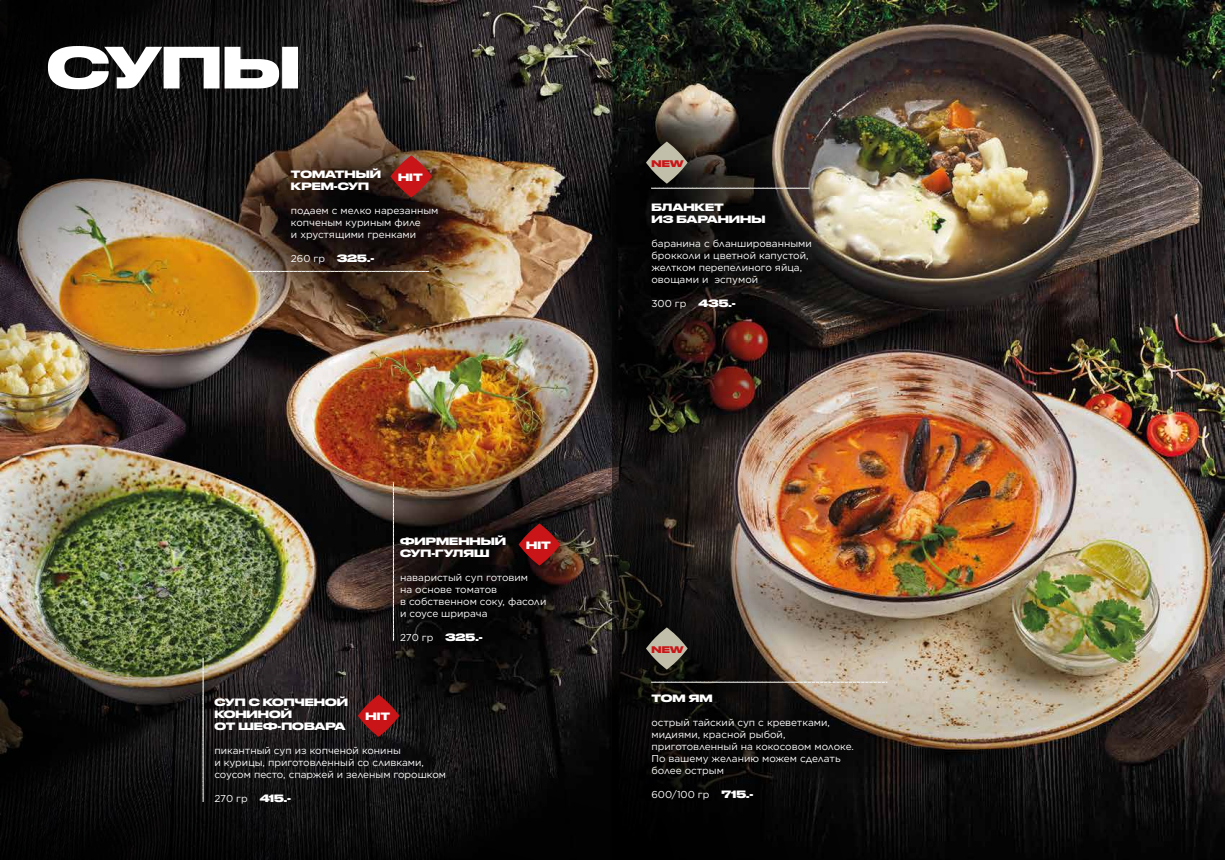
<style>
.page{position:relative;width:1225px;height:860px;background:#fff}
.page>*{position:absolute;margin:0;border:0;box-sizing:border-box;transform-origin:0 0}
.t1{font:700 56px "Druk Wide Cy";color:#fff}
.t2{font:10px/12px "Gotham";color:#fff}
.t3{font:700 10px/12px "Druk Wide Cy";color:#fff}
.t4{font:700 9px "Druk Wide Cy";color:#c91517}
.s1{font-family:"Druk Wide Cy";font-weight:700}
</style>
<div class="page">
<img style="left:438px;top:1px;width:787px;height:858px">
<img style="left:0;top:1px;width:438px;height:525px">
<img style="left:0;top:526px;width:612px;height:333px">
<img style="left:612px;top:106px;width:299px;height:753px">
<svg style="left:358px;top:695px;width:41px;height:42px;background:#7e181a"></svg>
<svg style="left:390px;top:155px;width:42px;height:42px;background:#982b22"></svg>
<svg style="left:518px;top:523px;width:42px;height:43px;background:#781414"></svg>
<svg style="left:646px;top:627px;width:41px;height:43px;background:#6e6c60"></svg>
<svg style="left:248px;top:271px;width:181px;height:1px"></svg>
<svg style="left:646px;top:142px;width:164px;height:47px;background:#433e37"></svg>
<svg style="left:651px;top:682px;width:237px;height:1px"></svg>
<svg style="left:393px;top:482px;width:1px;height:159px"></svg>
<svg style="left:203px;top:658px;width:1px;height:144px"></svg>
<h1 class="t1" style="left:47px;top:21px;width:255px">СУПЫ</h1>
<p class="t3" style="left:291px;top:167px;width:91px">ТОМАТНЫЙ<br>КРЕМ-СУП</p>
<p class="t2" style="left:291px;top:204px;width:149px">подаем с мелко нарезанным копченым куриным филе<br>и хрустящими гренками</p>
<p class="t2" style="left:291px;top:252px;width:85px">260 гр <span class="s1">325.-</span></p>
<p class="t3" style="left:398px;top:170px;width:26px">HIT</p>
<p class="t3" style="left:400px;top:534px;width:107px">ФИРМЕННЫЙ<br>СУП-ГУЛЯШ</p>
<p class="t2" style="left:400px;top:571px;width:148px">наваристый суп готовим<br>на основе томатов<br>в собственном соку, фасоли и соусе шрирача</p>
<p class="t2" style="left:400px;top:631px;width:84px">270 гр <span class="s1">325.-</span></p>
<p class="t3" style="left:526px;top:539px;width:26px">HIT</p>
<p class="t3" style="left:214px;top:695px;width:135px">СУП С КОПЧЕНОЙ<br>КОНИНОЙ<br>ОТ ШЕФ-ПОВАРА</p>
<p class="t2" style="left:214px;top:744px;width:233px">пикантный суп из копченой конины<br>и курицы, приготовленный со сливками, соусом песто, спаржей и зеленым горошком</p>
<p class="t2" style="left:214px;top:792px;width:78px">270 гр <span class="s1">415.-</span></p>
<p class="t3" style="left:365px;top:710px;width:26px">HIT</p>
<p class="t4" style="left:651px;top:156px;width:34px">NEW</p>
<p class="t3" style="left:651px;top:201px;width:115px">БЛАНКЕТ<br>ИЗ БАРАНИНЫ</p>
<p class="t2" style="left:651px;top:238px;width:162px">баранина с бланшированными брокколи и цветной капустой, желтком перепелиного яйца, овощами и эспумой</p>
<p class="t2" style="left:651px;top:298px;width:86px">300 гр <span class="s1">435.-</span></p>
<p class="t4" style="left:651px;top:642px;width:34px">NEW</p>
<p class="t3" style="left:651px;top:692px;width:63px">ТОМ ЯМ</p>
<p class="t2" style="left:651px;top:716px;width:204px">острый тайский суп с креветками, мидиями, красной рыбой, приготовленный на кокосовом молоке.<br>По вашему желанию можем сделать более острым</p>
<p class="t2" style="left:651px;top:788px;width:104px">600/100 гр <span class="s1">715.-</span></p>
</div>
